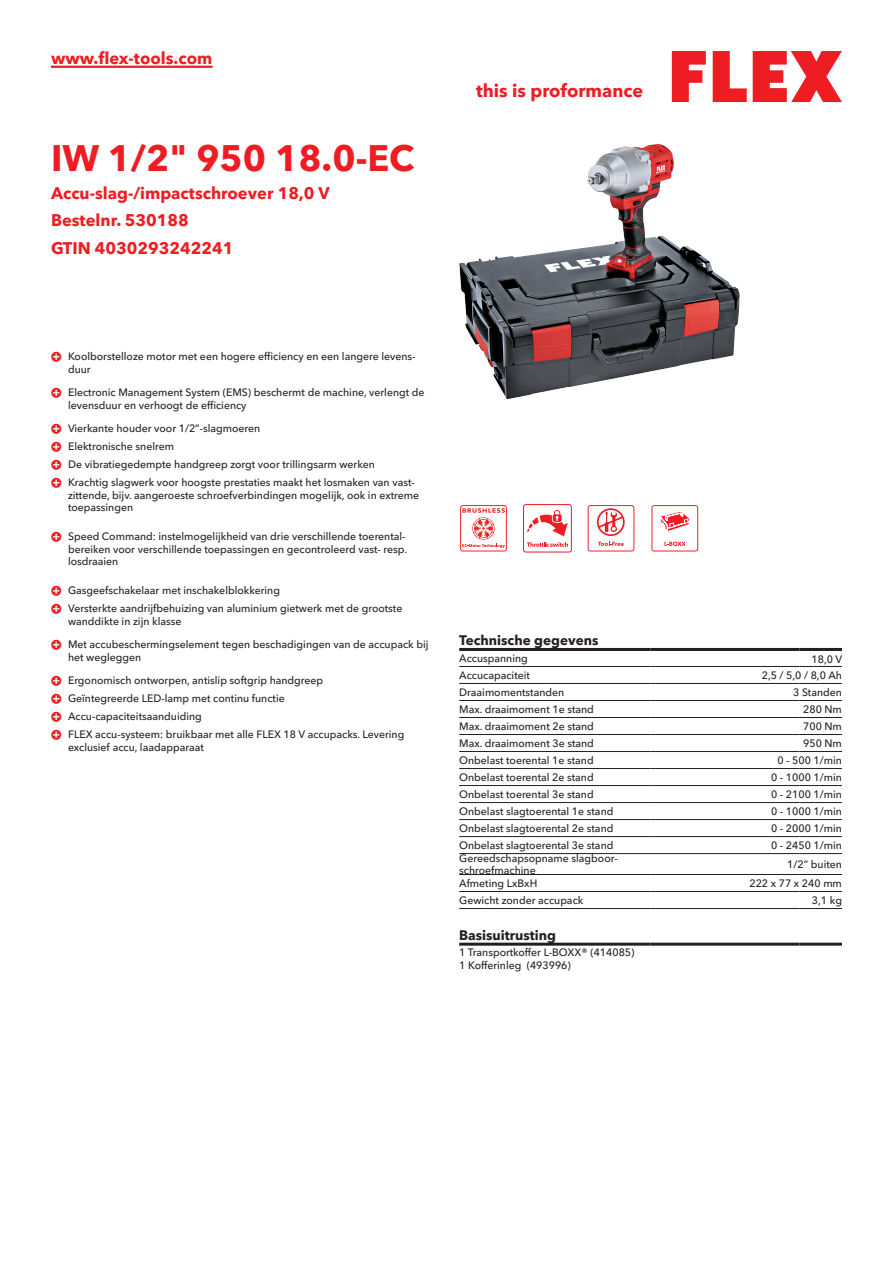
<style>
.page{position:relative;width:893px;height:1263px;background:#fff}
.page>*{position:absolute;margin:0;border:0;box-sizing:border-box;transform-origin:0 0}
.CB_AF_Product-name{font:700 36px "Avenir Next W1 G";color:#ee1d23}
.t1{font:700 18px "Avenir Next W1 G";color:#ee1d23}
.CB_AF_Product-short{font:700 16.5px "Avenir Next W1 G";color:#ee1d23}
.CB_AF_Order-number{font:700 16.5px "Avenir Next W1 G";color:#ee1d23}
.CB_AF_Table-headline{font:700 13.5px "Avenir Next W1 G";color:#231f20}
.CB_AF_Table-specific{font:500 10.5px/12.6px "Avenir Next W1 G";color:#231f20}
</style>
<div class="page">
<svg style="left:672px;top:51px;width:34px;height:51px"></svg>
<svg style="left:713px;top:51px;width:34px;height:51px"></svg>
<svg style="left:753px;top:51px;width:89px;height:51px"></svg>
<hr style="left:51px;top:66px;width:162px;height:2px;background:#ee1d23">
<img style="left:459px;top:144px;width:198px;height:255px">
<hr style="left:459px;top:666px;width:192px;height:1px;background:#231f20">
<hr style="left:651px;top:666px;width:148px;height:1px;background:#231f20">
<hr style="left:799px;top:666px;width:43px;height:1px;background:#231f20">
<hr style="left:459px;top:683px;width:192px;height:1px;background:#231f20">
<hr style="left:651px;top:683px;width:148px;height:1px;background:#231f20">
<hr style="left:799px;top:683px;width:43px;height:1px;background:#231f20">
<hr style="left:459px;top:700px;width:192px;height:1px;background:#231f20">
<hr style="left:651px;top:700px;width:148px;height:1px;background:#231f20">
<hr style="left:799px;top:700px;width:43px;height:1px;background:#231f20">
<hr style="left:459px;top:717px;width:192px;height:1px;background:#231f20">
<hr style="left:651px;top:717px;width:148px;height:1px;background:#231f20">
<hr style="left:799px;top:717px;width:43px;height:1px;background:#231f20">
<hr style="left:459px;top:734px;width:192px;height:1px;background:#231f20">
<hr style="left:651px;top:734px;width:148px;height:1px;background:#231f20">
<hr style="left:799px;top:734px;width:43px;height:1px;background:#231f20">
<hr style="left:459px;top:751px;width:192px;height:1px;background:#231f20">
<hr style="left:651px;top:751px;width:148px;height:1px;background:#231f20">
<hr style="left:799px;top:751px;width:43px;height:1px;background:#231f20">
<hr style="left:459px;top:768px;width:192px;height:1px;background:#231f20">
<hr style="left:651px;top:768px;width:148px;height:1px;background:#231f20">
<hr style="left:799px;top:768px;width:43px;height:1px;background:#231f20">
<hr style="left:459px;top:785px;width:192px;height:1px;background:#231f20">
<hr style="left:651px;top:785px;width:148px;height:1px;background:#231f20">
<hr style="left:799px;top:785px;width:43px;height:1px;background:#231f20">
<hr style="left:459px;top:802px;width:192px;height:1px;background:#231f20">
<hr style="left:651px;top:802px;width:148px;height:1px;background:#231f20">
<hr style="left:799px;top:802px;width:43px;height:1px;background:#231f20">
<hr style="left:459px;top:819px;width:192px;height:1px;background:#231f20">
<hr style="left:651px;top:819px;width:148px;height:1px;background:#231f20">
<hr style="left:799px;top:819px;width:43px;height:1px;background:#231f20">
<hr style="left:459px;top:836px;width:192px;height:1px;background:#231f20">
<hr style="left:651px;top:836px;width:148px;height:1px;background:#231f20">
<hr style="left:799px;top:836px;width:43px;height:1px;background:#231f20">
<hr style="left:459px;top:853px;width:192px;height:1px;background:#231f20">
<hr style="left:651px;top:853px;width:148px;height:1px;background:#231f20">
<hr style="left:799px;top:853px;width:43px;height:1px;background:#231f20">
<hr style="left:459px;top:874px;width:192px;height:1px;background:#231f20">
<hr style="left:651px;top:874px;width:148px;height:1px;background:#231f20">
<hr style="left:799px;top:874px;width:43px;height:1px;background:#231f20">
<hr style="left:459px;top:891px;width:192px;height:1px;background:#231f20">
<hr style="left:651px;top:891px;width:148px;height:1px;background:#231f20">
<hr style="left:799px;top:891px;width:43px;height:1px;background:#231f20">
<hr style="left:459px;top:908px;width:192px;height:1px;background:#231f20">
<hr style="left:651px;top:908px;width:148px;height:1px;background:#231f20">
<hr style="left:799px;top:908px;width:43px;height:1px;background:#231f20">
<hr style="left:459px;top:648px;width:192px;height:3px;background:#231f20">
<hr style="left:651px;top:648px;width:148px;height:3px;background:#231f20">
<hr style="left:799px;top:648px;width:43px;height:3px;background:#231f20">
<hr style="left:459px;top:943px;width:192px;height:3px;background:#231f20">
<hr style="left:651px;top:943px;width:148px;height:3px;background:#231f20">
<hr style="left:799px;top:943px;width:43px;height:3px;background:#231f20">
<svg style="left:460px;top:505px;width:47px;height:46px"></svg>
<svg style="left:523px;top:504px;width:49px;height:48px"></svg>
<svg style="left:588px;top:505px;width:46px;height:46px"></svg>
<svg style="left:651px;top:505px;width:47px;height:46px"></svg>
<h3 class="CB_AF_Product-short" style="left:51px;top:45px;width:163px">www.flex-tools.com</h3>
<p class="CB_AF_Product-name" style="left:51px;top:130px;width:365px">IW 1/2" 950 18.0-EC</p>
<p class="CB_AF_Product-short" style="left:51px;top:180px;width:280px">Accu-slag-/impactschroever 18,0 V</p>
<p class="CB_AF_Order-number" style="left:51px;top:207px;width:139px">Bestelnr. 530188</p>
<p class="CB_AF_Order-number" style="left:51px;top:235px;width:184px">GTIN 4030293242241</p>
<h2 class="t1" style="left:476px;top:77px;width:169px">this is proformance</h2>
<p class="CB_AF_Table-specific" style="left:68px;top:349px;width:349px">Koolborstelloze motor met een hogere efficiency en een langere levens&shy;duur</p>
<p class="CB_AF_Table-specific" style="left:68px;top:385px;width:358px">Electronic Management System (EMS) beschermt de machine, verlengt de levensduur en verhoogt de efficiency</p>
<p class="CB_AF_Table-specific" style="left:68px;top:421px;width:194px">Vierkante houder voor 1/2”-slagmoeren</p>
<p class="CB_AF_Table-specific" style="left:68px;top:439px;width:107px">Elektronische snelrem</p>
<p class="CB_AF_Table-specific" style="left:68px;top:457px;width:308px">De vibratiegedempte handgreep zorgt voor trillingsarm werken</p>
<p class="CB_AF_Table-specific" style="left:68px;top:475px;width:353px">Krachtig slagwerk voor hoogste prestaties maakt het losmaken van vast&shy;zittende, bijv. aangeroeste schroefverbindingen mogelijk, ook in extreme toepassingen</p>
<p class="CB_AF_Table-specific" style="left:68px;top:529px;width:341px">Speed Command: instelmogelijkheid van drie verschillende toerental&shy;bereiken voor verschillende toepassingen en gecontroleerd vast- resp. losdraaien</p>
<p class="CB_AF_Table-specific" style="left:68px;top:583px;width:213px">Gasgeefschakelaar met inschakelblokkering</p>
<p class="CB_AF_Table-specific" style="left:68px;top:601px;width:336px">Versterkte aandrijfbehuizing van aluminium gietwerk met de grootste wanddikte in zijn klasse</p>
<p class="CB_AF_Table-specific" style="left:68px;top:637px;width:362px">Met accubeschermingselement tegen beschadigingen van de accupack bij het wegleggen</p>
<p class="CB_AF_Table-specific" style="left:68px;top:673px;width:257px">Ergonomisch ontworpen, antislip softgrip handgreep</p>
<p class="CB_AF_Table-specific" style="left:68px;top:691px;width:218px">Geïntegreerde LED-lamp met continu functie</p>
<p class="CB_AF_Table-specific" style="left:68px;top:709px;width:135px">Accu-capaciteitsaanduiding</p>
<p class="CB_AF_Table-specific" style="left:68px;top:727px;width:338px">FLEX accu-systeem: bruikbaar met alle FLEX 18 V accupacks. Levering exclusief accu, laadapparaat</p>
<p class="CB_AF_Table-headline" style="left:459px;top:630px;width:141px">Technische gegevens</p>
<p class="CB_AF_Table-specific" style="left:459px;top:651px;width:70px">Accuspanning</p>
<p class="CB_AF_Table-specific" style="left:811px;top:652px;width:32px">18,0 V</p>
<p class="CB_AF_Table-specific" style="left:459px;top:668px;width:72px">Accucapaciteit</p>
<p class="CB_AF_Table-specific" style="left:762px;top:668px;width:82px">2,5 / 5,0 / 8,0 Ah</p>
<p class="CB_AF_Table-specific" style="left:459px;top:685px;width:107px">Draaimomentstanden</p>
<p class="CB_AF_Table-specific" style="left:793px;top:685px;width:50px">3 Standen</p>
<p class="CB_AF_Table-specific" style="left:459px;top:702px;width:136px">Max. draaimoment 1e stand</p>
<p class="CB_AF_Table-specific" style="left:803px;top:702px;width:40px">280 Nm</p>
<p class="CB_AF_Table-specific" style="left:459px;top:719px;width:136px">Max. draaimoment 2e stand</p>
<p class="CB_AF_Table-specific" style="left:803px;top:719px;width:40px">700 Nm</p>
<p class="CB_AF_Table-specific" style="left:459px;top:736px;width:136px">Max. draaimoment 3e stand</p>
<p class="CB_AF_Table-specific" style="left:803px;top:736px;width:40px">950 Nm</p>
<p class="CB_AF_Table-specific" style="left:459px;top:753px;width:136px">Onbelast toerental 1e stand</p>
<p class="CB_AF_Table-specific" style="left:777px;top:753px;width:66px">0 - 500 1/min</p>
<p class="CB_AF_Table-specific" style="left:459px;top:770px;width:136px">Onbelast toerental 2e stand</p>
<p class="CB_AF_Table-specific" style="left:771px;top:770px;width:72px">0 - 1000 1/min</p>
<p class="CB_AF_Table-specific" style="left:459px;top:787px;width:136px">Onbelast toerental 3e stand</p>
<p class="CB_AF_Table-specific" style="left:771px;top:787px;width:72px">0 - 2100 1/min</p>
<p class="CB_AF_Table-specific" style="left:459px;top:804px;width:156px">Onbelast slagtoerental 1e stand</p>
<p class="CB_AF_Table-specific" style="left:771px;top:804px;width:72px">0 - 1000 1/min</p>
<p class="CB_AF_Table-specific" style="left:459px;top:821px;width:156px">Onbelast slagtoerental 2e stand</p>
<p class="CB_AF_Table-specific" style="left:771px;top:821px;width:72px">0 - 2000 1/min</p>
<p class="CB_AF_Table-specific" style="left:459px;top:838px;width:156px">Onbelast slagtoerental 3e stand</p>
<p class="CB_AF_Table-specific" style="left:771px;top:838px;width:72px">0 - 2450 1/min</p>
<p class="CB_AF_Table-specific" style="left:459px;top:851px;width:160px">Gereedschapsopname slagboor&shy;schroefmachine</p>
<p class="CB_AF_Table-specific" style="left:787px;top:857px;width:56px">1/2” buiten</p>
<p class="CB_AF_Table-specific" style="left:459px;top:876px;width:80px">Afmeting LxBxH</p>
<p class="CB_AF_Table-specific" style="left:749px;top:876px;width:94px">222 x 77 x 240 mm</p>
<p class="CB_AF_Table-specific" style="left:459px;top:893px;width:126px">Gewicht zonder accupack</p>
<p class="CB_AF_Table-specific" style="left:812px;top:893px;width:32px">3,1 kg</p>
<p class="CB_AF_Table-headline" style="left:459px;top:924px;width:98px">Basisuitrusting</p>
<p class="CB_AF_Table-specific" style="left:459px;top:945px;width:177px">1 Transportkoffer L-BOXX® (414085)<br>1 Kofferinleg (493996)</p>
</div>
